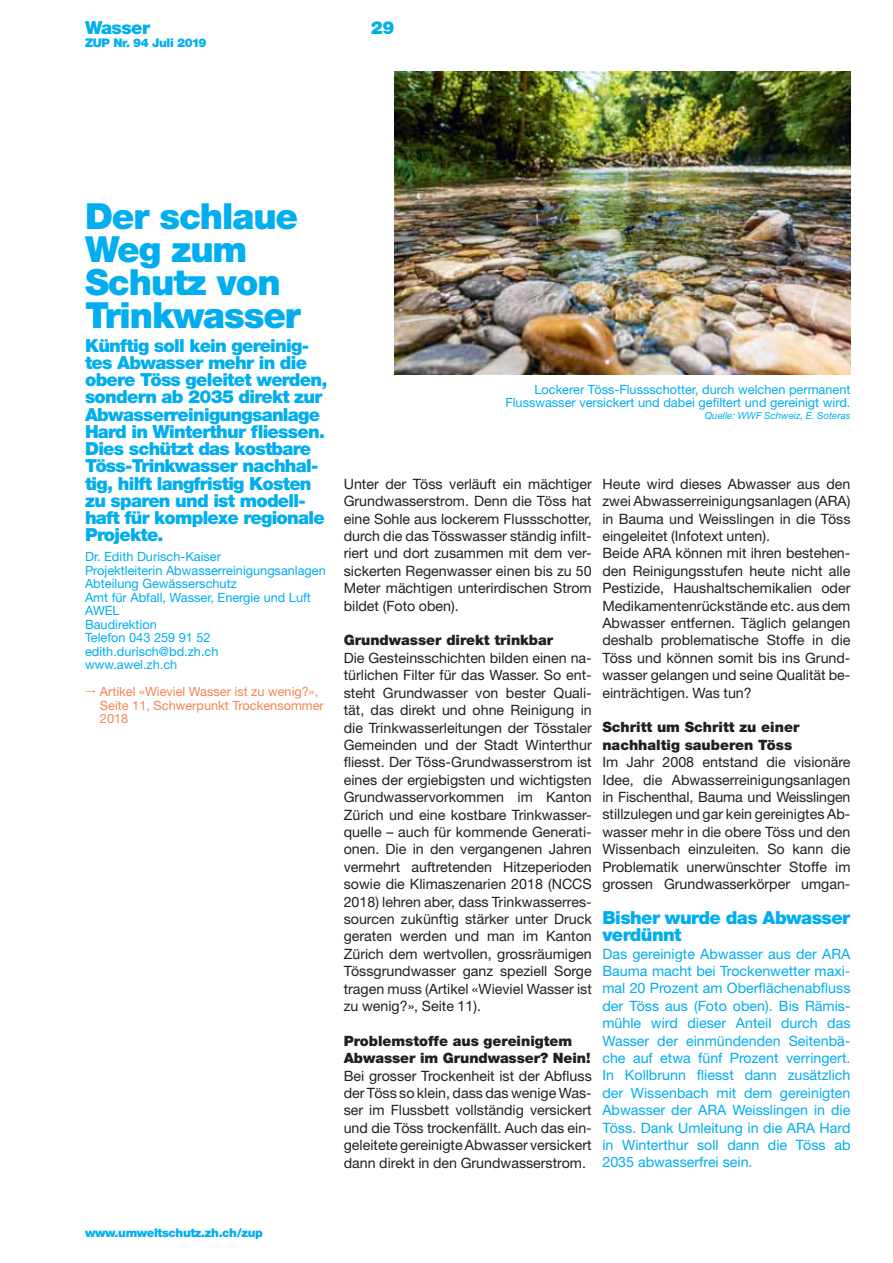
<style>
.page{position:relative;width:893px;height:1263px;background:#fff}
.page>*{position:absolute;margin:0;border:0;box-sizing:border-box;transform-origin:0 0}
.t1{font:900 36px/33px "Helvetica Neue LT Std";letter-spacing:-.03em;color:#00aeef}
.t2{font:900 18px/17.2px "Helvetica Neue LT Std";letter-spacing:-.04em;color:#00aeef}
.t3{font:14.25px/17.4px "Helvetica Neue LT Std";color:#231f20;text-align:justify}
.t4{font:14.25px/17.4px "Helvetica Neue LT Std";color:#00aeef;text-align:justify}
.t5{font:900 14.25px/17.4px "Helvetica Neue LT Std";color:#231f20}
.t6{font:12.75px/13.5px "Helvetica Neue LT Std";color:#00aeef}
.t7{font:12.75px/13.5px "Helvetica Neue LT Std";color:#f58356}
.t8{font:900 12px "Helvetica Neue LT Std";letter-spacing:-.03em;color:#00aeef}
.t9{font:italic 9.75px "Helvetica Neue LT Std";color:#00aeef}
</style>
<div class="page">
<img style="left:394px;top:71px;width:456px;height:303px">
<p class="t2" style="left:85px;top:21px;width:66px">Wasser</p>
<p class="t2" style="left:371px;top:21px;width:25px">29</p>
<p class="t8" style="left:85px;top:38px;width:123px">ZUP Nr. 94 Juli 2019</p>
<h1 class="t1" style="left:85px;top:204px;width:217px">Der schlaue<br>Weg zum<br>Schutz von<br>Trinkwasser</h1>
<p class="t2" style="left:85px;top:339px;width:244px">Künftig soll kein gereinig&shy;tes Abwasser mehr in die obere Töss geleitet werden, sondern ab 2035 direkt zur<br>Abwasserreinigungsanlage<br>Hard in Winterthur fliessen.<br>Dies schützt das kostbare<br>Töss-Trinkwasser nachhal&shy;tig, hilft langfristig Kosten zu sparen und ist modell&shy;haft für komplexe regionale<br>Projekte.</p>
<p class="t6" style="left:85px;top:552px;width:242px">Dr. Edith Durisch-Kaiser<br>Projektleiterin Abwasserreinigungsanlagen<br>Abteilung Gewässerschutz<br>Amt für Abfall, Wasser, Energie und Luft<br>AWEL<br>Baudirektion<br>Telefon 043 259 91 52 edith.durisch@bd.zh.ch<br>www.awel.zh.ch</p>
<p class="t7" style="left:100px;top:687px;width:225px;text-indent:-15px">● Artikel «Wieviel Wasser ist zu wenig?»,<br>Seite 11, Schwerpunkt Trockensommer<br>2018</p>
<p class="t6" style="left:505px;top:384px;width:346px;text-align:right">Lockerer Töss-Flussschotter, durch welchen permanent<br>Flusswasser versickert und dabei gefiltert und gereinigt wird.</p>
<p class="t9" style="left:705px;top:410px;width:147px">Quelle: WWF Schweiz, E. Soteras</p>
<p class="t3" style="left:344px;top:477px;width:250px">Unter der Töss verläuft ein mächtiger Grundwasserstrom. Denn die Töss hat eine Sohle aus lockerem Flussschotter, durch die das Tösswasser ständig infilt&shy;riert und dort zusammen mit dem ver&shy;sickerten Regenwasser einen bis zu 50<br>Meter mächtigen unterirdischen Strom bildet (Foto oben).</p>
<p class="t5" style="left:344px;top:633px;width:211px">Grundwasser direkt trinkbar</p>
<p class="t3" style="left:344px;top:651px;width:250px">Die Gesteinsschichten bilden einen na&shy;türlichen Filter für das Wasser. So ent&shy;steht Grundwasser von bester Quali&shy;tät, das direkt und ohne Reinigung in die Trinkwasserleitungen der Tösstaler Gemeinden und der Stadt Winterthur fliesst. Der Töss-Grundwasserstrom ist eines der ergiebigsten und wichtigsten Grundwasservorkommen im Kanton Zürich und eine kostbare Trinkwasser&shy;quelle – auch für kommende Generati&shy;onen. Die in den vergangenen Jahren vermehrt auftretenden Hitzeperioden sowie die Klimaszenarien 2018 (NCCS 2018) lehren aber, dass Trinkwasserres&shy;sourcen zukünftig stärker unter Druck geraten werden und man im Kanton Zürich dem wertvollen, grossräumigen Tössgrundwasser ganz speziell Sorge tragen muss (Artikel «Wieviel Wasser ist zu wenig?», Seite 11).</p>
<p class="t5" style="left:344px;top:1033px;width:248px">Problemstoffe aus gereinigtem<br>Abwasser im Grundwasser? Nein!</p>
<p class="t3" style="left:344px;top:1068px;width:250px">Bei grosser Trockenheit ist der Abfluss der Töss so klein, dass das wenige Was&shy;ser im Flussbett vollständig versickert und die Töss trockenfällt. Auch das ein&shy;geleitete gereinigte Abwasser versickert dann direkt in den Grundwasserstrom.</p>
<p class="t3" style="left:602px;top:477px;width:250px;text-align:left">Heute wird dieses Abwasser aus den zwei Abwasserreinigungsanlagen (ARA) in Bauma und Weisslingen in die Töss eingeleitet (Infotext unten).<br>Beide ARA können mit ihren bestehen&shy;den Reinigungsstufen heute nicht alle Pestizide, Haushaltschemikalien oder Medikamentenrückstände etc. aus dem Abwasser entfernen. Täglich gelangen deshalb problematische Stoffe in die Töss und können somit bis ins Grund&shy;wasser gelangen und seine Qualität be&shy;einträchtigen. Was tun?</p>
<p class="t5" style="left:602px;top:720px;width:198px">Schritt um Schritt zu einer nachhaltig sauberen Töss</p>
<p class="t3" style="left:602px;top:755px;width:250px">Im Jahr 2008 entstand die visionäre Idee, die Abwasserreinigungsanlagen in Fischenthal, Bauma und Weisslingen stillzulegen und gar kein gereinigtes Ab&shy;wasser mehr in die obere Töss und den Wissenbach einzuleiten. So kann die Problematik unerwünschter Stoffe im grossen Grundwasserkörper umgan-</p>
<p class="t2" style="left:602px;top:911px;width:249px">Bisher wurde das Abwasser verdünnt</p>
<p class="t4" style="left:602px;top:946px;width:250px">Das gereinigte Abwasser aus der ARA Bauma macht bei Trockenwetter maxi&shy;mal 20 Prozent am Oberflächenabfluss der Töss aus (Foto oben). Bis Rämis&shy;mühle wird dieser Anteil durch das Wasser der einmündenden Seitenbä&shy;che auf etwa fünf Prozent verringert.<br>In Kollbrunn fliesst dann zusätzlich der Wissenbach mit dem gereinigten Abwasser der ARA Weisslingen in die Töss. Dank Umleitung in die ARA Hard in Winterthur soll dann die Töss ab 2035 abwasserfrei sein.</p>
<p class="t8" style="left:85px;top:1229px;width:179px">www.umweltschutz.zh.ch/zup</p>
</div>
